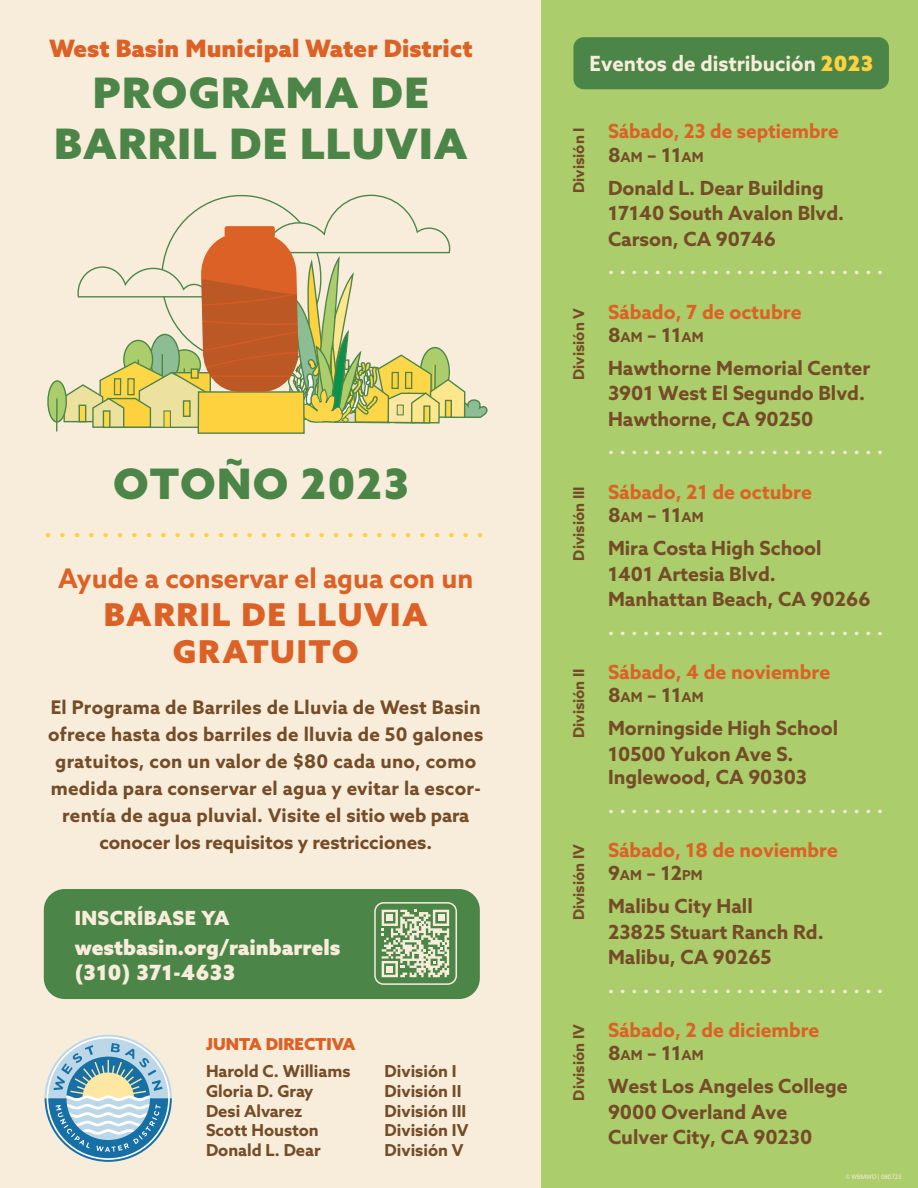
<style>
.page{position:relative;width:918px;height:1188px;background:#f8edda}
.page>*{position:absolute;margin:0;border:0;box-sizing:border-box;transform-origin:0 0}
.t1{font:900 42px/51px "Azo Sans";letter-spacing:.03em;color:#4c8548;text-align:center}
.t2{font:900 31.5px/37.8px "Azo Sans";letter-spacing:.055em;color:#dc6126;text-align:center}
.t3{font:700 27px "Azo Sans";color:#dc6126}
.t4{font:900 24px "Azo Sans";letter-spacing:.005em;color:#dc6126}
.t5{font:700 24px "Azo Sans";color:#fed13e}
.t6{font:900 21px/25.2px "Azo Sans";color:#f8edda}
.t7{font:700 21px "Azo Sans";color:#f8edda}
.t8{font:700 19.5px/25.5px "Azo Sans";color:#744c27}
.t9{font:700 19.5px/23.4px "Azo Sans";color:#dc6126}
.t10{font:700 19.5px "Azo Sans";color:#f8edda}
.t11{font:900 19.5px "Azo Sans";letter-spacing:.025em;color:#f8edda}
.t12{font:700 18.75px/27px "Azo Sans";letter-spacing:.015em;color:#744c27;text-align:center}
.t13{font:700 16.5px "Azo Sans";color:#744c27}
.t14{font:900 16.5px "Azo Sans";color:#dc6126}
.t15{font:700 15px "Azo Sans";color:#744c27}
.t16{font:6.75px "Myriad Pro";color:#f8edda}
.s1{font-weight:900;color:#fed13e}
.s2{color:#744c27}
.s3{font-size:13.65px;color:#744c27}
</style>
<div class="page">
<div style="left:542px;top:0;width:376px;height:1188px;background:#abcd6b"></div>
<div style="left:44px;top:889px;width:436px;height:110px;background:#4c8548;border-radius:21px"></div>
<div style="left:573px;top:37px;width:316px;height:52px;background:#4c8548;border-radius:10px"></div>
<svg style="left:382px;top:910px;width:67px;height:67px"></svg>
<div style="left:386px;top:914px;width:7px;height:7px;background:#f8edda"></div>
<div style="left:438px;top:914px;width:6px;height:7px;background:#f8edda"></div>
<div style="left:386px;top:966px;width:7px;height:7px;background:#f8edda"></div>
<div style="left:374px;top:902px;width:83px;height:83px;border:2px solid #f8edda;border-radius:9px"></div>
<svg style="left:43px;top:382px;width:129px;height:780px"></svg>
<svg style="left:48px;top:381px;width:18px;height:41px"></svg>
<div style="left:47px;top:380px;width:20px;height:43px;border:1px solid #4c8548;border-radius:50%"></div>
<svg style="left:55px;top:194px;width:433px;height:487px"></svg>
<p class="t4" style="left:49px;top:33px;width:425px">West Basin Municipal Water District</p>
<h1 class="t1" style="left:54px;top:67px;width:415px">PROGRAMA DE<br>BARRIL DE LLUVIA</h1>
<h1 class="t1" style="left:113px;top:457px;width:297px">OTOÑO 2023</h1>
<p class="t5" style="left:45px;top:512px;width:441px">...............................</p>
<h3 class="t3" style="left:58px;top:560px;width:417px">Ayude a conservar el agua con un</h3>
<h2 class="t2" style="left:104px;top:595px;width:325px">BARRIL DE LLUVIA<br>GRATUITO</h2>
<p class="t12" style="left:48px;top:693px;width:437px">El Programa de Barriles de Lluvia de West Basin ofrece hasta dos barriles de lluvia de 50 galones gratuitos, con un valor de $80 cada uno, como medida para conservar el agua y evitar la escor&shy;rentía de agua pluvial. Visite el sitio web para conocer los requisitos y restricciones.</p>
<p class="t11" style="left:75px;top:905px;width:156px">INSCRÍBASE YA</p>
<p class="t6" style="left:75px;top:934px;width:267px">westbasin.org/rainbarrels (310) 371-4633</p>
<p class="t14" style="left:206px;top:1033px;width:151px">JUNTA DIRECTIVA</p>
<p class="t13" style="left:206px;top:1060px;width:146px">Harold C. Williams</p>
<p class="t13" style="left:385px;top:1060px;width:74px">División I</p>
<p class="t13" style="left:206px;top:1080px;width:109px">Gloria D. Gray</p>
<p class="t13" style="left:385px;top:1080px;width:78px">División II</p>
<p class="t13" style="left:206px;top:1100px;width:98px">Desi Alvarez</p>
<p class="t13" style="left:385px;top:1100px;width:83px">División III</p>
<p class="t13" style="left:206px;top:1120px;width:114px">Scott Houston</p>
<p class="t13" style="left:385px;top:1120px;width:85px">División IV</p>
<p class="t13" style="left:206px;top:1139px;width:116px">Donald L. Dear</p>
<p class="t13" style="left:385px;top:1139px;width:80px">División V</p>
<p class="t7" style="left:590px;top:49px;width:285px">Eventos de distribución <span class="s1">2023</span></p>
<p class="t15" style="left:569px;top:193px;width:67px;rotate:-90deg">División I</p>
<p class="t15" style="left:569px;top:380px;width:73px;rotate:-90deg">División V</p>
<p class="t15" style="left:569px;top:561px;width:76px;rotate:-90deg">División III</p>
<p class="t15" style="left:569px;top:738px;width:71px;rotate:-90deg">División II</p>
<p class="t15" style="left:569px;top:920px;width:78px;rotate:-90deg">División IV</p>
<p class="t15" style="left:569px;top:1101px;width:78px;rotate:-90deg">División IV</p>
<p class="t9" style="left:608px;top:119px;width:232px">Sábado, 23 de septiembre<br><span class="s2">8</span><span class="s3">AM</span> <span class="s2">– 11</span><span class="s3">AM</span></p>
<p class="t8" style="left:608px;top:175px;width:238px">Donald L. Dear Building<br>17140 South Avalon Blvd.<br>Carson, CA 90746</p>
<p class="t10" style="left:608px;top:254px;width:277px">........................</p>
<p class="t9" style="left:608px;top:300px;width:195px">Sábado, 7 de octubre<br><span class="s2">8</span><span class="s3">AM</span> <span class="s2">– 11</span><span class="s3">AM</span></p>
<p class="t8" style="left:608px;top:355px;width:264px">Hawthorne Memorial Center<br>3901 West El Segundo Blvd.<br>Hawthorne, CA 90250</p>
<p class="t10" style="left:608px;top:435px;width:277px">........................</p>
<p class="t9" style="left:608px;top:480px;width:206px">Sábado, 21 de octubre<br><span class="s2">8</span><span class="s3">AM</span> <span class="s2">– 11</span><span class="s3">AM</span></p>
<p class="t8" style="left:608px;top:535px;width:264px">Mira Costa High School<br>1401 Artesia Blvd.<br>Manhattan Beach, CA 90266</p>
<p class="t10" style="left:608px;top:615px;width:277px">........................</p>
<p class="t9" style="left:608px;top:660px;width:224px">Sábado, 4 de noviembre<br><span class="s2">8</span><span class="s3">AM</span> <span class="s2">– 11</span><span class="s3">AM</span></p>
<p class="t8" style="left:608px;top:715px;width:232px">Morningside High School<br>10500 Yukon Ave S.</p>
<p class="t8" style="left:608px;top:764px;width:201px">Inglewood, CA 90303</p>
<p class="t10" style="left:608px;top:793px;width:277px">........................</p>
<p class="t9" style="left:608px;top:838px;width:231px">Sábado, 18 de noviembre<br><span class="s2">9</span><span class="s3">AM</span> <span class="s2">– 12</span><span class="s3">PM</span></p>
<p class="t8" style="left:608px;top:893px;width:217px">Malibu City Hall<br>23825 Stuart Ranch Rd.<br>Malibu, CA 90265</p>
<p class="t10" style="left:608px;top:973px;width:277px">........................</p>
<p class="t9" style="left:608px;top:1018px;width:213px">Sábado, 2 de diciembre<br><span class="s2">8</span><span class="s3">AM</span> <span class="s2">– 11</span><span class="s3">AM</span></p>
<p class="t8" style="left:608px;top:1073px;width:241px">West Los Angeles College<br>9000 Overland Ave<br>Culver City, CA 90230</p>
<p class="t16" style="left:846px;top:1172px;width:58px">© WBMWD | 080723</p>
</div>
